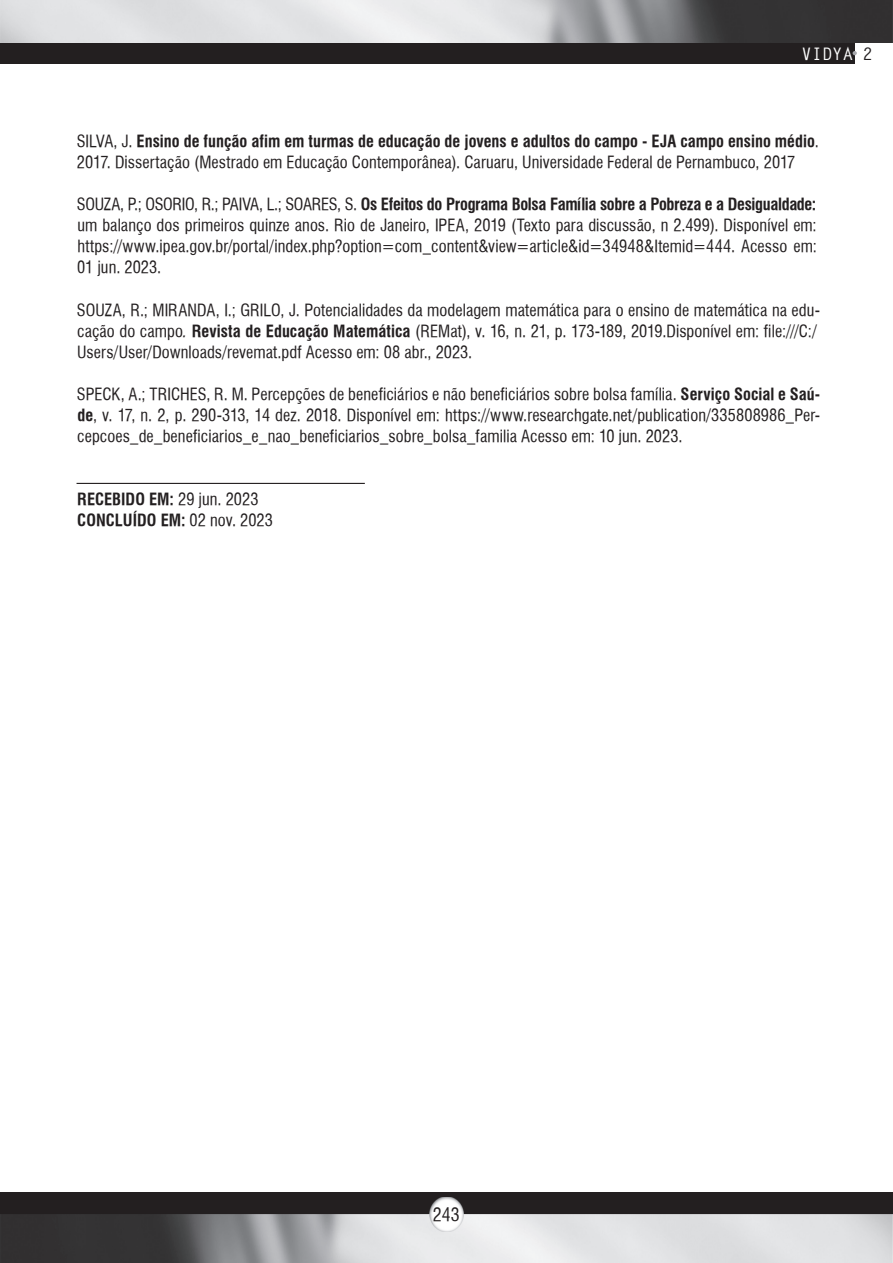
<style>
.page{position:relative;width:893px;height:1263px;background:#fff}
.page>*{position:absolute;margin:0;border:0;box-sizing:border-box;transform-origin:0 0}
.t1{font:18px "Halvett Condensed";color:#231f20}
.t2{font:700 17.25px "Letter Gothic Std";color:#fff}
.t3{font:16.5px/21px "Halvett Condensed";letter-spacing:.005em;color:#231f20;text-align:justify}
.t4{font:700 condensed 16.5px/21px "Halvett";color:#231f20}
.t5{font:700 condensed 16.5px "Halvett";letter-spacing:-.02em;color:#231f20}
.s1{color:#231f20}
.s2{font-family:"Halvett Condensed";font-weight:400;font-stretch:normal}
.s3{font-family:"Halvett";font-style:italic;font-stretch:condensed}
.s4{font-family:"Halvett";font-weight:700;font-stretch:condensed}
</style>
<div class="page">
<div style="left:0;top:0;width:855px;height:64px;background:#231f20"></div>
<img style="left:0;top:0;width:893px;height:43px">
<svg style="left:853px;top:51px;width:4px;height:4px"></svg>
<div style="left:0;top:1193px;width:893px;height:70px;background:#231f20"></div>
<img style="left:0;top:1214px;width:893px;height:49px">
<img style="left:429px;top:1197px;width:34px;height:34px">
<hr style="left:77px;top:483px;width:288px;height:1px;background:#231f20">
<p class="t2" style="left:801px;top:43px;width:73px">VIDYA <span class="s1">2</span></p>
<p class="t4" style="left:77px;top:131px;width:743px"><span class="s2">SILVA, J.</span> Ensino de função afim em turmas de educação de jovens e adultos do campo - EJA campo ensino médio<span class="s2">.</span></p>
<p class="t3" style="left:77px;top:152px;width:720px">2017. Dissertação (Mestrado em Educação Contemporânea). Caruaru, Universidade Federal de Pernambuco, 2017</p>
<p class="t5" style="left:77px;top:195px;width:741px"><span class="s2">SOUZA, P.; OSORIO, R.; PAIVA, L.; SOARES, S.</span> Os Efeitos do Programa Bolsa Família sobre a Pobreza e a Desigualdade:</p>
<p class="t3" style="left:77px;top:215px;width:741px">um balanço dos primeiros quinze anos. Rio de Janeiro, IPEA, 2019 (Texto para discussão, n 2.499). Disponível em: https://www.ipea.gov.br/portal/index.php?option=com_content&amp;view=article&amp;id=34948&amp;Itemid=444. Acesso em:<br>01 jun. 2023.</p>
<p class="t3" style="left:77px;top:299px;width:745px;text-align:left">SOUZA, R.; MIRANDA, I.; GRILO, J. Potencialidades da modelagem matemática para o ensino de matemática na edu&shy;cação do campo<span class="s3">.</span> <span class="s4">Revista de Educação Matemática</span> (REMat), v. 16, n. 21, p. 173-189, 2019.Disponível em: file:///C:/<br>Users/User/Downloads/revemat.pdf Acesso em: 08 abr., 2023.</p>
<p class="t3" style="left:77px;top:383px;width:745px">SPECK, A.; TRICHES, R. M. Percepções de beneficiários e não beneficiários sobre bolsa família. <span class="s4">Serviço Social e Saú&shy;de</span>, v. 17, n. 2, p. 290-313, 14 dez. 2018. Disponível em: https://www.researchgate.net/publication/335808986_Per&shy;cepcoes_de_beneficiarios_e_nao_beneficiarios_sobre_bolsa_familia Acesso em: 10 jun. 2023.</p>
<p class="t4" style="left:77px;top:488px;width:197px">RECEBIDO EM: <span class="s2">29 jun. 2023<br></span>CONCLUÍDO EM: <span class="s2">02 nov. 2023</span></p>
<p class="t1" style="left:433px;top:1204px;width:28px">243</p>
</div>
